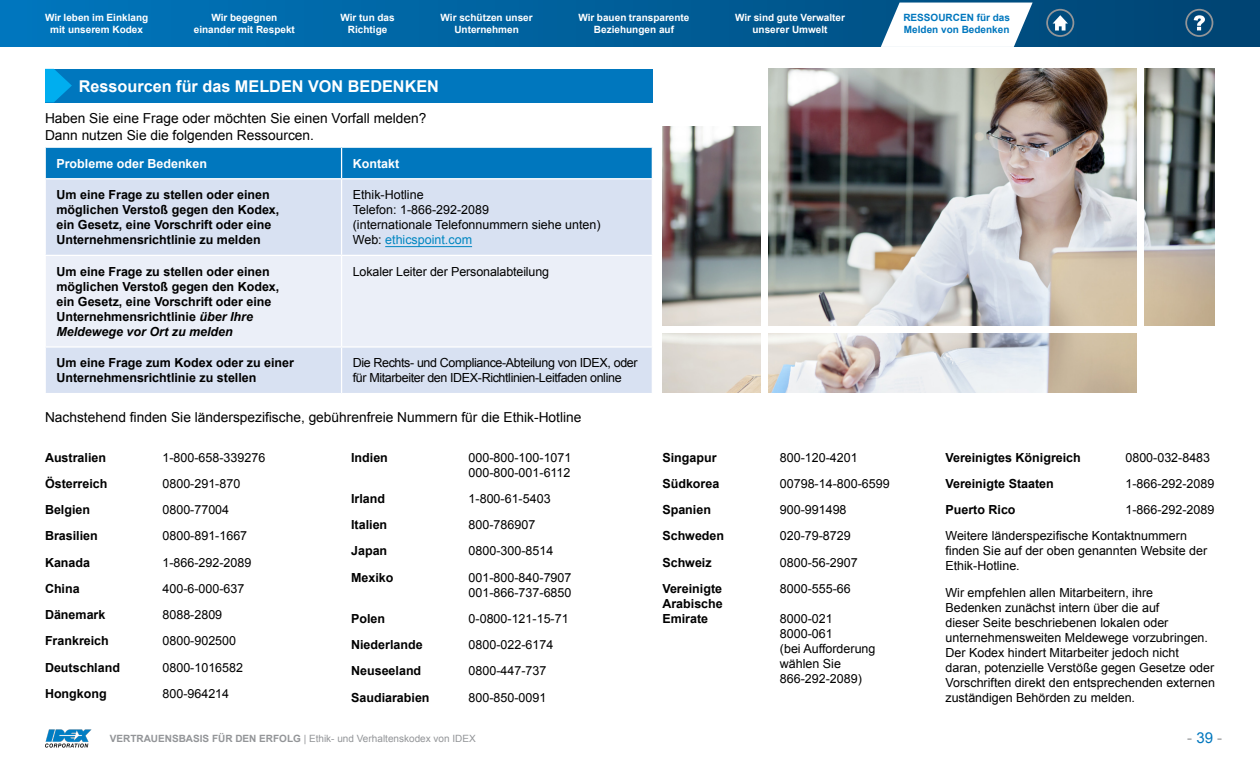
<style>
.page{position:relative;width:1260px;height:765px;background:#fff}
.page>*{position:absolute;margin:0;border:0;box-sizing:border-box;transform-origin:0 0}
.t1{font:700 16.25px "Arial";color:#fff}
.t2{font:15px "Arial";color:#939598}
.t3{font:13.75px/16.5px "Arial";color:#000}
.t4{font:12.5px/15px "Arial";color:#000}
.t5{font:700 12.5px/15px "Arial";color:#000}
.t6{font:12.5px/15px "Arial";letter-spacing:-.03em;color:#000}
.t7{font:700 12.5px "Arial";color:#fff}
.t8{font:700 10px/12px "Arial";color:#fff;text-align:center}
.t9{font:10px "Arial";color:#939598}
.t10{font:700 10px/12px "Arial";color:#0077be}
.s1{color:#0086c1}
.s2{font-style:italic}
.s3{font-weight:700}
.s4{color:#0077be}
</style>
<div class="page">
<svg style="left:0;top:0;width:1260px;height:46px;background:#00609b"></svg>
<img style="left:45px;top:729px;width:47px;height:19px">
<svg style="left:881px;top:3px;width:152px;height:44px"></svg>
<svg style="left:1046px;top:9px;width:28px;height:28px"></svg>
<svg style="left:1185px;top:9px;width:28px;height:28px"></svg>
<div style="left:45px;top:69px;width:607px;height:33px;background:#0077be"></div>
<div style="left:46px;top:148px;width:606px;height:30px;background:#0077be"></div>
<div style="left:46px;top:179px;width:606px;height:214px;background:#d8e1f2"></div>
<div style="left:46px;top:256px;width:606px;height:90px;background:#ebeff8"></div>
<hr style="left:341px;top:148px;width:1px;height:30px;background:#fff">
<hr style="left:341px;top:179px;width:1px;height:76px;background:#fff">
<hr style="left:45px;top:255px;width:297px;height:1px;background:#fff">
<hr style="left:342px;top:255px;width:311px;height:1px;background:#fff">
<hr style="left:341px;top:256px;width:1px;height:90px;background:#fff">
<hr style="left:45px;top:346px;width:297px;height:2px;background:#fff">
<hr style="left:342px;top:346px;width:311px;height:2px;background:#fff">
<hr style="left:341px;top:348px;width:1px;height:45px;background:#fff">
<hr style="left:385px;top:246px;width:87px;height:1px;background:#0086c1">
<img style="left:662px;top:69px;width:553px;height:324px">
<svg style="left:45px;top:69px;width:27px;height:33px"></svg>
<div style="left:761px;top:67px;width:7px;height:333px;background:#fff"></div>
<div style="left:1138px;top:58px;width:6px;height:343px;background:#fff"></div>
<div style="left:654px;top:327px;width:583px;height:6px;background:#fff"></div>
<div style="left:658px;top:119px;width:106px;height:6px;background:#fff"></div>
<div style="left:658px;top:58px;width:106px;height:64px;background:#fff"></div>
<div style="left:1141px;top:330px;width:81px;height:67px;background:#fff"></div>
<p class="t8" style="left:45px;top:12px;width:105px">Wir leben im Einklang mit unserem Kodex</p>
<p class="t8" style="left:194px;top:12px;width:103px">Wir begegnen einander mit Respekt</p>
<p class="t8" style="left:441px;top:12px;width:94px">Wir schützen unser<br>Unternehmen</p>
<p class="t8" style="left:578px;top:12px;width:112px">Wir bauen transparente<br>Beziehungen auf</p>
<p class="t8" style="left:341px;top:12px;width:56px">Wir tun das<br>Richtige</p>
<p class="t10" style="left:903px;top:12px;width:108px">RESSOURCEN für das<br>Melden von Bedenken</p>
<p class="t8" style="left:735px;top:12px;width:112px">Wir sind gute Verwalter unserer Umwelt</p>
<h1 class="t1" style="left:79px;top:76px;width:362px">Ressourcen für das MELDEN VON BEDENKEN</h1>
<p class="t3" style="left:45px;top:110px;width:383px">Haben Sie eine Frage oder möchten Sie einen Vorfall melden?<br>Dann nutzen Sie die folgenden Ressourcen.</p>
<p class="t7" style="left:56px;top:155px;width:152px">Probleme oder Bedenken</p>
<p class="t7" style="left:353px;top:155px;width:48px">Kontakt</p>
<p class="t5" style="left:56px;top:188px;width:224px">Um eine Frage zu stellen oder einen möglichen Verstoß gegen den Kodex, ein Gesetz, eine Vorschrift oder eine Unternehmensrichtlinie zu melden</p>
<p class="t4" style="left:353px;top:187px;width:249px">Ethik-Hotline<br>Telefon: 1-866-292-2089<br>(internationale Telefonnummern siehe unten)<br>Web: <span class="s1">ethicspoint.com</span></p>
<p class="t5" style="left:56px;top:264px;width:224px">Um eine Frage zu stellen oder einen möglichen Verstoß gegen den Kodex, ein Gesetz, eine Vorschrift oder eine Unternehmensrichtlinie <span class="s2">über Ihre Meldewege vor Ort zu melden</span></p>
<p class="t4" style="left:353px;top:264px;width:198px">Lokaler Leiter der Personalabteilung</p>
<p class="t5" style="left:56px;top:356px;width:239px">Um eine Frage zum Kodex oder zu einer<br>Unternehmensrichtlinie zu stellen</p>
<p class="t6" style="left:353px;top:356px;width:286px">Die Rechts- und Compliance-Abteilung von IDEX, oder für Mitarbeiter den IDEX-Richtlinien-Leitfaden online</p>
<p class="t3" style="left:45px;top:409px;width:538px">Nachstehend finden Sie länderspezifische, gebührenfreie Nummern für die Ethik-Hotline</p>
<p class="t5" style="left:45px;top:450px;width:63px">Australien</p>
<p class="t4" style="left:162px;top:450px;width:104px">1-800-658-339276</p>
<p class="t5" style="left:45px;top:477px;width:64px">Österreich</p>
<p class="t4" style="left:162px;top:476px;width:79px">0800-291-870</p>
<p class="t5" style="left:45px;top:503px;width:47px">Belgien</p>
<p class="t4" style="left:162px;top:502px;width:68px">0800-77004</p>
<p class="t5" style="left:45px;top:529px;width:54px">Brasilien</p>
<p class="t4" style="left:162px;top:529px;width:86px">0800-891-1667</p>
<p class="t5" style="left:45px;top:555px;width:47px">Kanada</p>
<p class="t4" style="left:162px;top:555px;width:90px">1-866-292-2089</p>
<p class="t5" style="left:45px;top:582px;width:36px">China</p>
<p class="t4" style="left:162px;top:581px;width:83px">400-6-000-637</p>
<p class="t5" style="left:45px;top:608px;width:62px">Dänemark</p>
<p class="t4" style="left:162px;top:607px;width:61px">8088-2809</p>
<p class="t5" style="left:45px;top:634px;width:65px">Frankreich</p>
<p class="t4" style="left:162px;top:634px;width:75px">0800-902500</p>
<p class="t5" style="left:45px;top:660px;width:77px">Deutschland</p>
<p class="t4" style="left:162px;top:660px;width:82px">0800-1016582</p>
<p class="t5" style="left:45px;top:687px;width:63px">Hongkong</p>
<p class="t4" style="left:162px;top:686px;width:68px">800-964214</p>
<p class="t5" style="left:351px;top:450px;width:38px">Indien</p>
<p class="t4" style="left:469px;top:450px;width:104px">000-800-100-1071<br>000-800-001-6112</p>
<p class="t5" style="left:351px;top:492px;width:36px">Irland</p>
<p class="t4" style="left:469px;top:491px;width:83px">1-800-61-5403</p>
<p class="t5" style="left:351px;top:518px;width:38px">Italien</p>
<p class="t4" style="left:469px;top:517px;width:68px">800-786907</p>
<p class="t5" style="left:351px;top:544px;width:38px">Japan</p>
<p class="t4" style="left:469px;top:544px;width:86px">0800-300-8514</p>
<p class="t5" style="left:351px;top:570px;width:44px">Mexiko</p>
<p class="t4" style="left:469px;top:570px;width:104px">001-800-840-7907<br>001-866-737-6850</p>
<p class="t5" style="left:351px;top:612px;width:36px">Polen</p>
<p class="t4" style="left:469px;top:611px;width:102px">0-0800-121-15-71</p>
<p class="t5" style="left:351px;top:638px;width:73px">Niederlande</p>
<p class="t4" style="left:469px;top:637px;width:86px">0800-022-6174</p>
<p class="t5" style="left:351px;top:664px;width:72px">Neuseeland</p>
<p class="t4" style="left:469px;top:664px;width:79px">0800-447-737</p>
<p class="t5" style="left:351px;top:690px;width:80px">Saudiarabien</p>
<p class="t4" style="left:469px;top:690px;width:79px">800-850-0091</p>
<p class="t9" style="left:110px;top:732px;width:368px"><span class="s3">VERTRAUENSBASIS FÜR DEN ERFOLG</span> | Ethik- und Verhaltenskodex von IDEX</p>
<p class="t5" style="left:662px;top:450px;width:56px">Singapur</p>
<p class="t4" style="left:780px;top:450px;width:79px">800-120-4201</p>
<p class="t5" style="left:662px;top:477px;width:58px">Südkorea</p>
<p class="t4" style="left:780px;top:476px;width:111px">00798-14-800-6599</p>
<p class="t5" style="left:662px;top:503px;width:50px">Spanien</p>
<p class="t4" style="left:780px;top:502px;width:68px">900-991498</p>
<p class="t5" style="left:662px;top:529px;width:63px">Schweden</p>
<p class="t4" style="left:780px;top:529px;width:72px">020-79-8729</p>
<p class="t5" style="left:662px;top:555px;width:51px">Schweiz</p>
<p class="t4" style="left:780px;top:555px;width:79px">0800-56-2907</p>
<p class="t5" style="left:662px;top:582px;width:61px">Vereinigte</p>
<p class="t4" style="left:780px;top:581px;width:72px">8000-555-66</p>
<p class="t5" style="left:662px;top:597px;width:62px">Arabische<br>Emirate</p>
<p class="t4" style="left:780px;top:611px;width:97px">8000-021<br>8000-061<br>(bei Aufforderung wählen Sie<br>866-292-2089)</p>
<p class="t5" style="left:945px;top:450px;width:137px">Vereinigtes Königreich</p>
<p class="t4" style="left:1125px;top:450px;width:86px">0800-032-8483</p>
<p class="t5" style="left:945px;top:477px;width:110px">Vereinigte Staaten</p>
<p class="t4" style="left:1125px;top:476px;width:90px">1-866-292-2089</p>
<p class="t5" style="left:945px;top:503px;width:72px">Puerto Rico</p>
<p class="t4" style="left:945px;top:497px;width:270px;line-height:26.2px;text-indent:180px">1-866-292-2089<br>Weitere länderspezifische Kontaktnummern</p>
<p class="t4" style="left:945px;top:544px;width:263px">finden Sie auf der oben genannten Website der<br>Ethik-Hotline.</p>
<p class="t4" style="left:945px;top:585px;width:271px">Wir empfehlen allen Mitarbeitern, ihre<br>Bedenken zunächst intern über die auf<br>dieser Seite beschriebenen lokalen oder unternehmensweiten Meldewege vorzubringen.<br>Der Kodex hindert Mitarbeiter jedoch nicht daran, potenzielle Verstöße gegen Gesetze oder Vorschriften direkt den entsprechenden externen zuständigen Behörden zu melden.</p>
<p class="t2" style="left:1187px;top:728px;width:37px">- <span class="s4">39</span> -</p>
</div>
